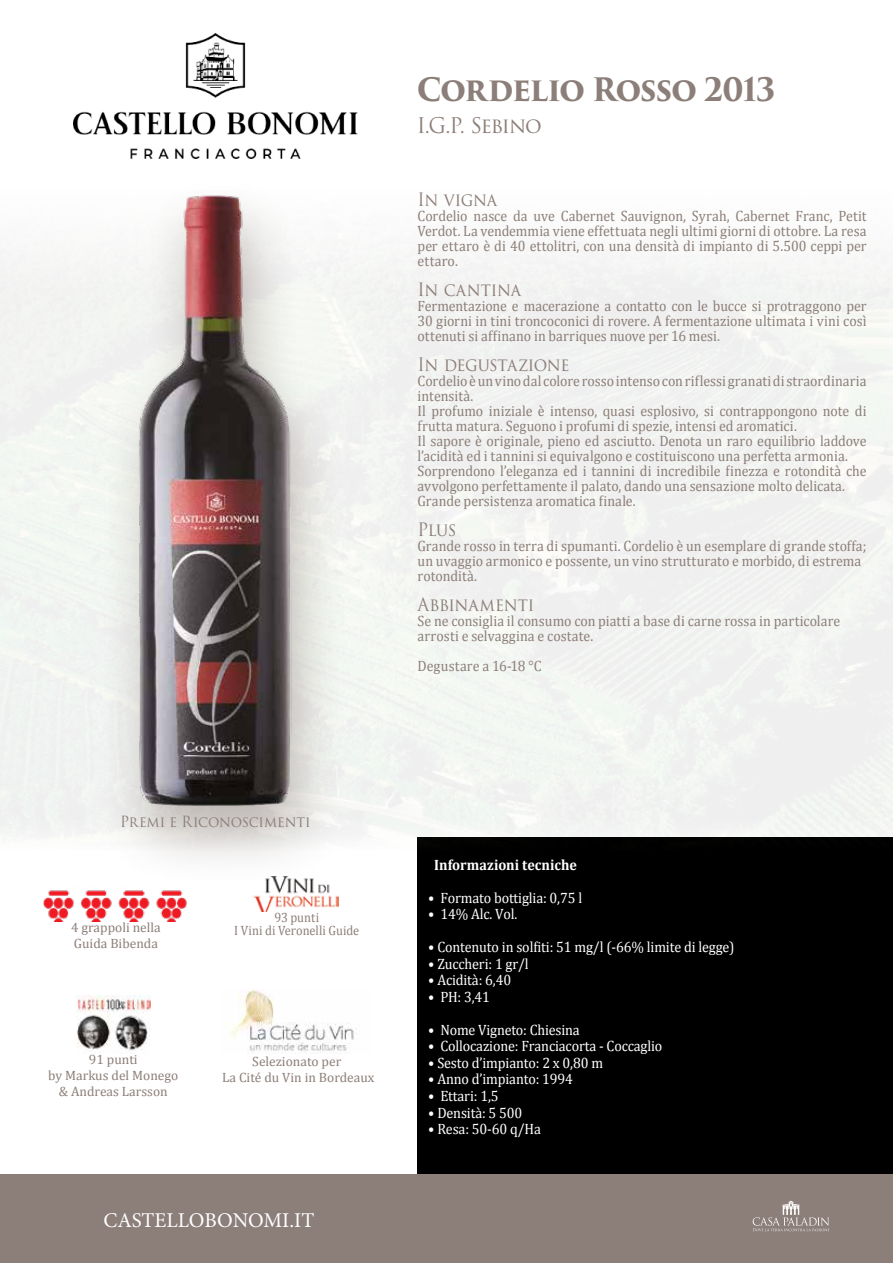
<style>
.page{position:relative;width:893px;height:1263px;background:#fff}
.page>*{position:absolute;margin:0;border:0;box-sizing:border-box;transform-origin:0 0}
.t1{font:700 31.5px "Trajan Pro 3";letter-spacing:-.035em;color:#8c7e78;scale:.96 1}
.t2{font:21px "Minion Pro";color:#fff}
.t3{font:21px "Trajan Pro 3";letter-spacing:-.06em;color:#8c7e78}
.t4{font:18px "Trajan Pro 3";letter-spacing:-.02em;color:#8c7e78;scale:.93 1}
.t5{font:15px/15px "Cambria";letter-spacing:.005em;color:#8c7e78;scale:.93 1}
.t6{font:15px "Cambria";letter-spacing:-.01em;color:#fff;scale:.94 1}
.t7{font:700 15px "Cambria";letter-spacing:.005em;color:#fff;scale:.94 1}
.t8{font:15px "Trajan Pro 3";letter-spacing:-.005em;color:#8c7e78;scale:.94 1}
.t9{font:13.5px/16.2px "Cambria";color:#8c7e78;text-align:center}
.t10{font:13.5px/13.5px "Cambria";color:#8c7e78;text-align:center;scale:.92 1}
</style>
<div class="page">
<div style="left:418px;top:837px;width:475px;height:337px;background:#000"></div>
<div style="left:0;top:255px;width:893px;height:597px;background:#f1f3f1"></div>
<div style="left:0;top:1174px;width:893px;height:89px;background:#8c7e78"></div>
<svg style="left:753px;top:1201px;width:76px;height:30px"></svg>
<img style="left:73px;top:33px;width:285px;height:125px">
<img style="left:44px;top:890px;width:143px;height:32px">
<img style="left:76px;top:995px;width:75px;height:57px">
<img style="left:231px;top:989px;width:126px;height:64px">
<img style="left:253px;top:885px;width:86px;height:26px">
<div style="left:98px;top:178px;width:251px;height:707px;background:#8c7e78;opacity:.5"></div>
<img style="left:109px;top:193px;width:217px;height:613px">
<h1 class="t1" style="left:417px;top:66px;width:375px">Cordelio Rosso 2013</h1>
<h2 class="t3" style="left:417px;top:111px;width:127px">I.G.P. Sebino</h2>
<p class="t4" style="left:418px;top:187px;width:87px">In vigna</p>
<p class="t5" style="left:418px;top:209px;width:484px;text-align:justify">Cordelio nasce da uve Cabernet Sauvignon, Syrah, Cabernet Franc, Petit Verdot. La vendemmia viene effettuata negli ultimi giorni di ottobre. La resa per ettaro è di 40 ettolitri, con una densità di impianto di 5.500 ceppi per ettaro.</p>
<p class="t4" style="left:418px;top:277px;width:113px">In cantina</p>
<p class="t5" style="left:418px;top:299px;width:484px;text-align:justify">Fermentazione e macerazione a contatto con le bucce si protraggono per 30 giorni in tini troncoconici di rovere. A fermentazione ultimata i vini così ottenuti si affinano in barriques nuove per 16 mesi.</p>
<p class="t4" style="left:418px;top:352px;width:165px">In degustazione</p>
<p class="t5" style="left:418px;top:374px;width:484px">Cordelio è un vino dal colore rosso intenso con riflessi granati di straordinaria intensità.<br>Il profumo iniziale è intenso, quasi esplosivo, si contrappongono note di frutta matura. Seguono i profumi di spezie, intensi ed aromatici.<br>Il sapore è originale, pieno ed asciutto. Denota un raro equilibrio laddove l’acidità ed i tannini si equivalgono e costituiscono una perfetta armonia.<br>Sorprendono l’eleganza ed i tannini di incredibile finezza e rotondità che avvolgono perfettamente il palato, dando una sensazione molto delicata.<br>Grande persistenza aromatica finale.</p>
<p class="t4" style="left:418px;top:517px;width:43px">Plus</p>
<p class="t5" style="left:418px;top:539px;width:484px">Grande rosso in terra di spumanti. Cordelio è un esemplare di grande stoffa; un uvaggio armonico e possente, un vino strutturato e morbido, di estrema rotondità.</p>
<p class="t4" style="left:418px;top:592px;width:127px">Abbinamenti</p>
<p class="t5" style="left:418px;top:614px;width:456px">Se ne consiglia il consumo con piatti a base di carne rossa in particolare arrosti e selvaggina e costate.</p>
<p class="t5" style="left:418px;top:659px;width:135px">Degustare a 16-18 °C</p>
<p class="t8" style="left:120px;top:812px;width:204px">Premi e Riconoscimenti</p>
<p class="t9" style="left:71px;top:919px;width:91px;text-align:left">4 grappoli nella<br>Guida Bibenda</p>
<p class="t9" style="left:48px;top:1051px;width:132px">91 punti<br>by Markus del Monego &amp; Andreas Larsson</p>
<p class="t10" style="left:234px;top:910px;width:137px">93 punti<br>I Vini di Veronelli Guide</p>
<p class="t9" style="left:222px;top:1053px;width:154px">Selezionato per<br>La Cité du Vin in Bordeaux</p>
<h2 class="t2" style="left:103px;top:1206px;width:212px">CASTELLOBONOMI.IT</h2>
<p class="t7" style="left:434px;top:856px;width:153px">Informazioni tecniche</p>
<p class="t6" style="left:428px;top:889px;width:165px">• Formato bottiglia: 0,75 l</p>
<p class="t6" style="left:428px;top:905px;width:96px">• 14% Alc. Vol.</p>
<p class="t6" style="left:428px;top:938px;width:327px">• Contenuto in solfiti: 51 mg/l (-66% limite di legge)</p>
<p class="t6" style="left:428px;top:955px;width:108px">• Zuccheri: 1 gr/l</p>
<p class="t6" style="left:428px;top:971px;width:90px">• Acidità: 6,40</p>
<p class="t6" style="left:428px;top:988px;width:67px">• PH: 3,41</p>
<p class="t6" style="left:428px;top:1021px;width:162px">• Nome Vigneto: Chiesina</p>
<p class="t6" style="left:428px;top:1037px;width:251px">• Collocazione: Franciacorta - Coccaglio</p>
<p class="t6" style="left:428px;top:1054px;width:187px">• Sesto d’impianto: 2 x 0,80 m</p>
<p class="t6" style="left:428px;top:1070px;width:156px">• Anno d’impianto: 1994</p>
<p class="t6" style="left:428px;top:1087px;width:76px">• Ettari: 1,5</p>
<p class="t6" style="left:428px;top:1103px;width:102px">• Densità: 5 500</p>
<p class="t6" style="left:428px;top:1120px;width:121px">• Resa: 50-60 q/Ha</p>
</div>
